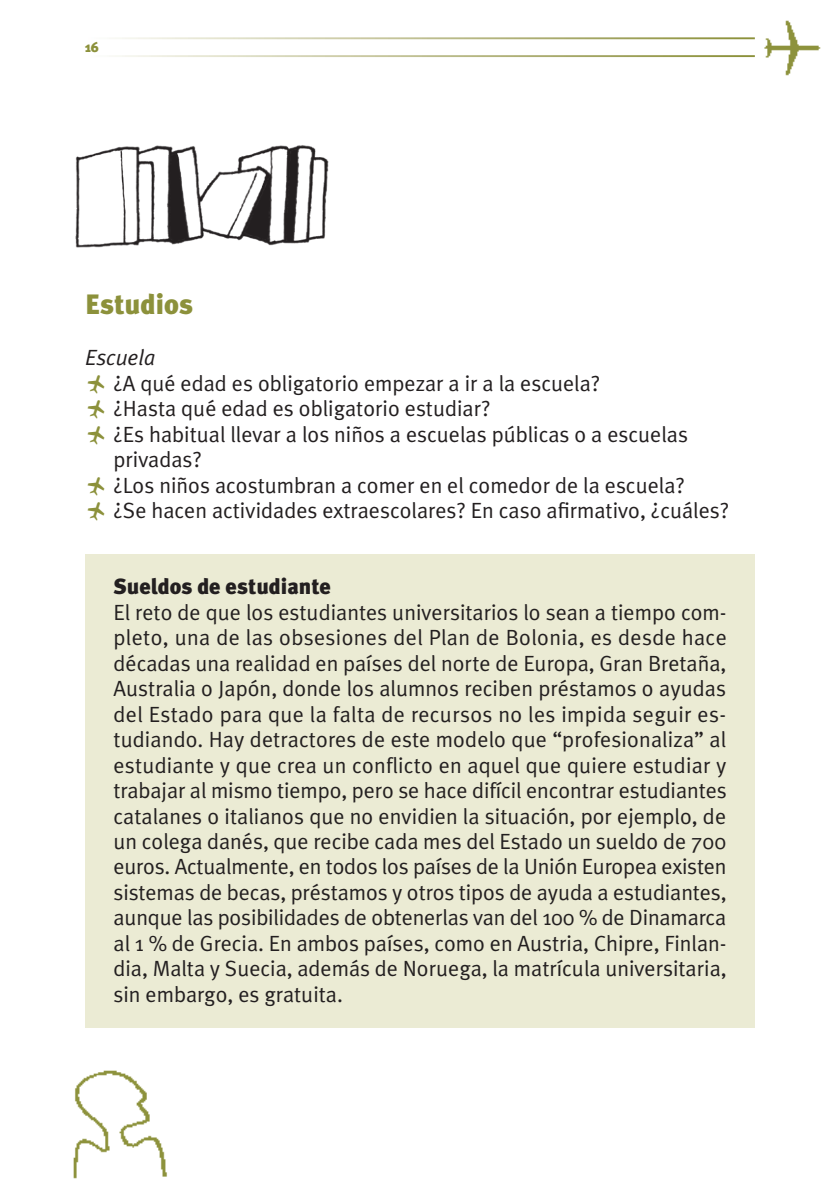
<style>
.page{position:relative;width:840px;height:1191px;background:#fff}
.page>*{position:absolute;margin:0;border:0;box-sizing:border-box;transform-origin:0 0}
.t1{font:900 28px "Meta Plus";color:#8c913b}
.t2{font:22px/25.4px "Meta Plus Normal";color:#231f20}
.t3{font:900 22px "Meta Plus";color:#231f20}
.t4{font:italic 22px "Meta Plus Normal";color:#231f20}
.t5{font:900 14px "Meta Plus";color:#8c913b}
</style>
<div class="page">
<img style="left:73px;top:1070px;width:94px;height:109px">
<div style="left:85px;top:554px;width:669px;height:473px;background:#ebebd4"></div>
<img style="left:764px;top:20px;width:57px;height:56px">
<img style="left:75px;top:145px;width:254px;height:103px">
<p class="t5" style="left:85px;top:39px;width:15px">16</p>
<p class="t1" style="left:85px;top:288px;width:109px">Estudios</p>
<p class="t4" style="left:85px;top:345px;width:71px">Escuela</p>
<p class="t2" style="left:113px;top:370px;width:617px">¿A qué edad es obligatorio empezar a ir a la escuela?<br>¿Hasta qué edad es obligatorio estudiar?<br>¿Es habitual llevar a los niños a escuelas públicas o a escuelas privadas?<br>¿Los niños acostumbran a comer en el comedor de la escuela?<br>¿Se hacen actividades extraescolares? En caso afirmativo, ¿cuáles?</p>
<p class="t3" style="left:113px;top:574px;width:219px">Sueldos de estudiante</p>
<p class="t2" style="left:113px;top:599px;width:614px;text-align:justify">El reto de que los estudiantes universitarios lo sean a tiempo com&shy;pleto, una de las obsesiones del Plan de Bolonia, es desde hace décadas una realidad en países del norte de Europa, Gran Bretaña, Australia o Japón, donde los alumnos reciben préstamos o ayudas del Estado para que la falta de recursos no les impida seguir es&shy;tudiando. Hay detractores de este modelo que “profesionaliza” al estudiante y que crea un conflicto en aquel que quiere estudiar y trabajar al mismo tiempo, pero se hace difícil encontrar estudiantes catalanes o italianos que no envidien la situación, por ejemplo, de un colega danés, que recibe cada mes del Estado un sueldo de 700 euros. Actualmente, en todos los países de la Unión Europea existen sistemas de becas, préstamos y otros tipos de ayuda a estudiantes, aunque las posibilidades de obtenerlas van del 100 % de Dinamarca al 1 % de Grecia. En ambos países, como en Austria, Chipre, Finlan&shy;dia, Malta y Suecia, además de Noruega, la matrícula universitaria, sin embargo, es gratuita.</p>
</div>
